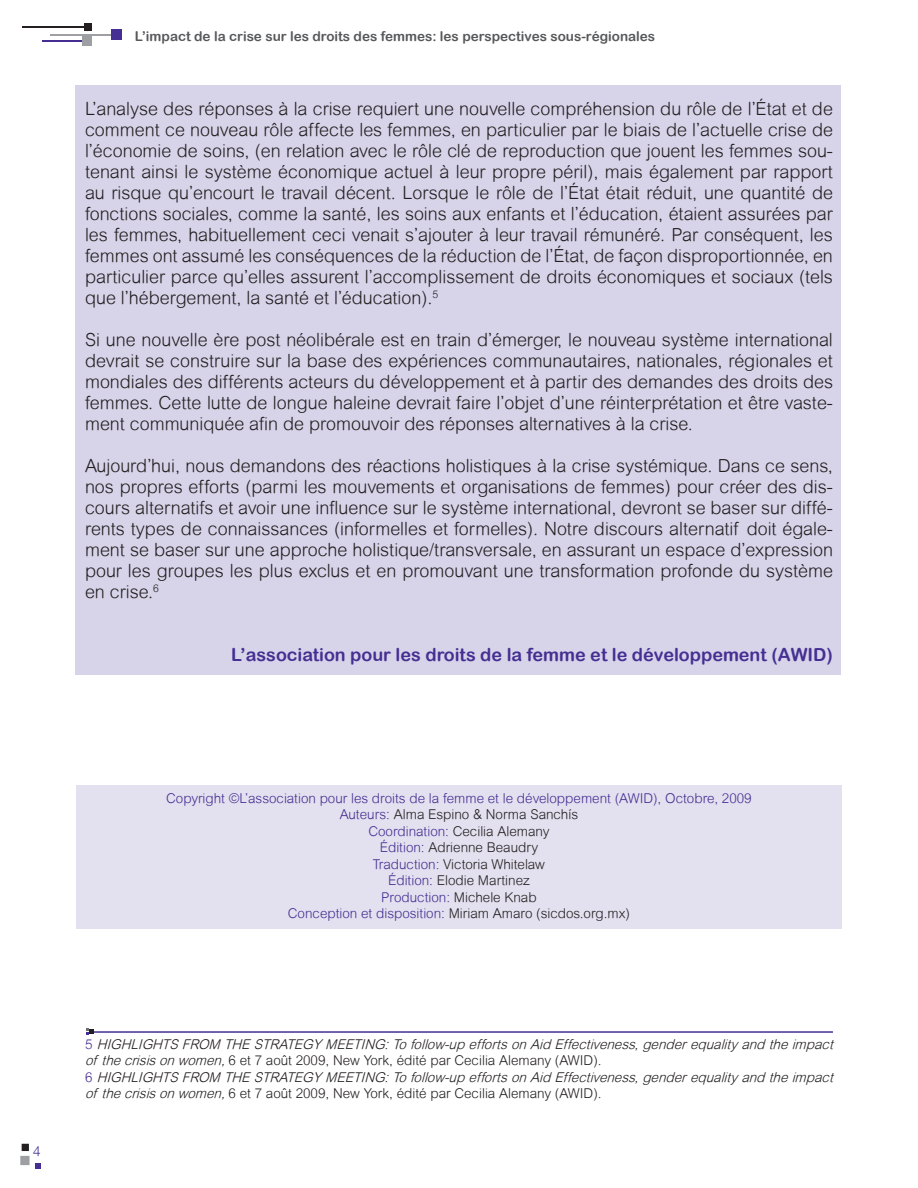
<style>
.page{position:relative;width:918px;height:1188px;background:#fff}
.page>*{position:absolute;margin:0;border:0;box-sizing:border-box;transform-origin:0 0}
.BODYBRIEFS{font:300 18px/21px "Arial Rounded MT";color:#231f20;text-align:justify}
.t1{font:18px "Arial Rounded MT Bold";color:#452f92}
.t2{font:italic 300 13.5px/16.5px "Arial Rounded MT";color:#231f20}
.t3{font:300 13.5px "Arial Rounded MT";color:#231f20}
.t4{font:300 13.5px "Arial Rounded MT";color:#452f92}
.t5{font:13.5px "Arial Rounded MT Bold";color:#57585a}
.s1{color:#452f92}
.s2{color:#231f20}
.s3{font-style:normal;color:#452f92}
.s4{font-style:normal}
</style>
<div class="page">
<hr style="left:42px;top:41px;width:41px;height:1px;background:#452f92">
<hr style="left:50px;top:34px;width:64px;height:1px;background:#9d9fa2">
<hr style="left:22px;top:27px;width:65px;height:1px;background:#231f20">
<div style="left:84px;top:24px;width:7px;height:7px;background:#231f20"></div>
<div style="left:83px;top:36px;width:9px;height:10px;background:#9d9fa2"></div>
<div style="left:112px;top:29px;width:10px;height:10px;background:#452f92"></div>
<div style="left:22px;top:1144px;width:7px;height:7px;background:#231f20"></div>
<div style="left:20px;top:1156px;width:10px;height:9px;background:#9d9fa2"></div>
<svg style="left:35px;top:1163px;width:6px;height:6px"></svg>
<div style="left:77px;top:785px;width:765px;height:144px;background:#e3e0ef"></div>
<div style="left:75px;top:85px;width:765px;height:590px;background:#d7d3e9"></div>
<hr style="left:94px;top:1031px;width:739px;height:2px;background:#452f92">
<svg style="left:86px;top:1028px;width:8px;height:7px"></svg>
<p class="t5" style="left:135px;top:28px;width:522px">L’impact de la crise sur les droits des femmes: les perspectives sous-régionales</p>
<p class="BODYBRIEFS" style="left:85px;top:98px;width:750px">L’analyse des réponses à la crise requiert une nouvelle compréhension du rôle de l’État et de comment ce nouveau rôle affecte les femmes, en particulier par le biais de l’actuelle crise de l’économie de soins, (en relation avec le rôle clé de reproduction que jouent les femmes sou&shy;tenant ainsi le système économique actuel à leur propre péril), mais également par rapport au risque qu’encourt le travail décent. Lorsque le rôle de l’État était réduit, une quantité de fonctions sociales, comme la santé, les soins aux enfants et l’éducation, étaient assurées par les femmes, habituellement ceci venait s’ajouter à leur travail rémunéré. Par conséquent, les femmes ont assumé les conséquences de la réduction de l’État, de façon disproportionnée, en particulier parce qu’elles assurent l’accomplissement de droits économiques et sociaux (tels que l’hébergement, la santé et l’éducation).<sup>5</sup></p>
<p class="BODYBRIEFS" style="left:85px;top:329px;width:750px">Si une nouvelle ère post néolibérale est en train d’émerger, le nouveau système international devrait se construire sur la base des expériences communautaires, nationales, régionales et mondiales des différents acteurs du développement et à partir des demandes des droits des femmes. Cette lutte de longue haleine devrait faire l’objet d’une réinterprétation et être vaste&shy;ment communiquée afin de promouvoir des réponses alternatives à la crise.</p>
<p class="BODYBRIEFS" style="left:85px;top:455px;width:749px">Aujourd’hui, nous demandons des réactions holistiques à la crise systémique. Dans ce sens, nos propres efforts (parmi les mouvements et organisations de femmes) pour créer des dis&shy;cours alternatifs et avoir une influence sur le système international, devront se baser sur diffé&shy;rents types de connaissances (informelles et formelles). Notre discours alternatif doit égale&shy;ment se baser sur une approche holistique/transversale, en assurant un espace d’expression pour les groupes les plus exclus et en promouvant une transformation profonde du système en crise.<sup>6</sup></p>
<p class="t1" style="left:231px;top:643px;width:603px">L’association pour les droits de la femme et le développement (AWID)</p>
<p class="t4" style="left:166px;top:790px;width:587px">Copyright ©L’association pour les droits de la femme et le développement (AWID), Octobre, 2009</p>
<p class="t3" style="left:340px;top:807px;width:240px"><span class="s1">Auteurs:</span> Alma Espino &amp; Norma Sanchís</p>
<p class="t3" style="left:368px;top:823px;width:183px"><span class="s1">Coordination:</span> Cecilia Alemany</p>
<p class="t3" style="left:380px;top:840px;width:160px"><span class="s1">Édition:</span> Adrienne Beaudry</p>
<p class="t3" style="left:373px;top:856px;width:174px"><span class="s1">Traduction:</span> Victoria Whitelaw</p>
<p class="t3" style="left:388px;top:873px;width:143px"><span class="s1">Édition:</span> Elodie Martinez</p>
<p class="t4" style="left:381px;top:889px;width:157px">Production: <span class="s2">Michele Knab</span></p>
<p class="t3" style="left:288px;top:906px;width:344px"><span class="s1">Conception et disposition:</span> Miriam Amaro (sicdos.org.mx)</p>
<p class="t4" style="left:33px;top:1144px;width:9px">4</p>
<p class="t2" style="left:85px;top:1035px;width:753px"><span class="s3">5</span> HIGHLIGHTS FROM THE STRATEGY MEETING:Tofollow-up effortsonAid Effectiveness,genderequalityand theimpact of thecrisisonwomen,<span class="s4">6 et 7 août 2009, New York, édité par Cecilia Alemany (AWID).</span></p>
<p class="t2" style="left:85px;top:1068px;width:753px"><span class="s3">6</span> HIGHLIGHTS FROM THE STRATEGY MEETING:Tofollow-up effortsonAid Effectiveness,genderequalityand theimpact of thecrisisonwomen,<span class="s4">6 et 7 août 2009, New York, édité par Cecilia Alemany (AWID).</span></p>
</div>
